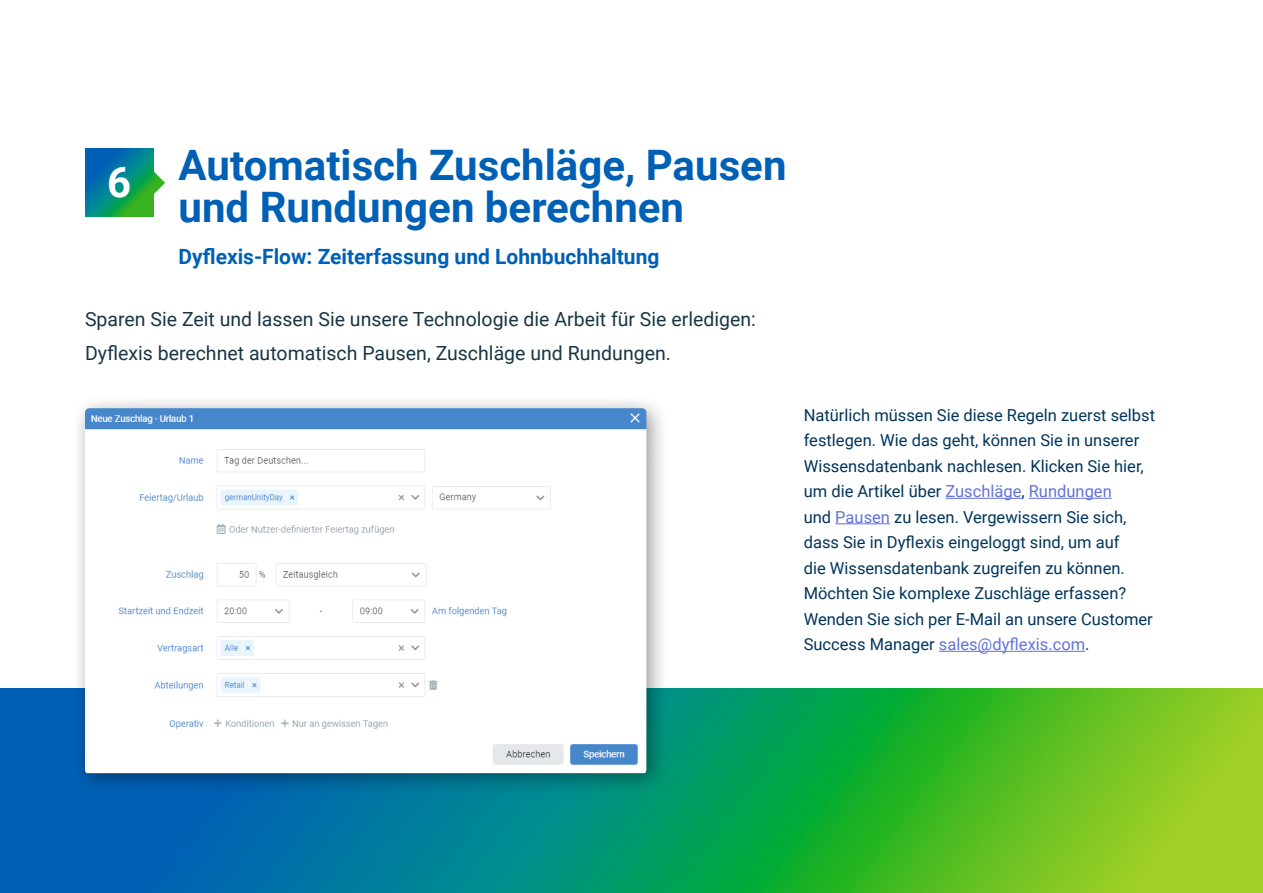
<style>
.page{position:relative;width:1263px;height:893px;background:#fff}
.page>*{position:absolute;margin:0;border:0;box-sizing:border-box;transform-origin:0 0}
.t1{font:700 42px/42px "Roboto";color:#0060b5}
.t2{font:700 42px "Roboto";color:#fff}
.t3{font:700 21px "Roboto";color:#0060b5}
.t4{font:19.5px/34.5px "Roboto";color:#193644}
.t5{font:16.5px/25.5px "Roboto";color:#00355c}
.s1{color:#6372db}
</style>
<div class="page">
<svg style="left:0;top:689px;width:1263px;height:204px;background:#2b9f5a"></svg>
<hr style="left:945px;top:498px;width:76px;height:1px;background:#6372db">
<hr style="left:1029px;top:498px;width:83px;height:1px;background:#6372db">
<hr style="left:835px;top:523px;width:55px;height:1px;background:#6372db">
<hr style="left:939px;top:651px;width:146px;height:1px;background:#6372db">
<div style="left:71px;top:393px;width:598px;height:403px;background:#000;opacity:.4"></div>
<img style="left:85px;top:408px;width:561px;height:365px">
<svg style="left:85px;top:149px;width:68px;height:68px;background:#088781"></svg>
<svg style="left:141px;top:171px;width:24px;height:24px"></svg>
<h1 class="t2" style="left:107px;top:153px;width:26px">6</h1>
<h1 class="t1" style="left:179px;top:143px;width:609px">Automatisch Zuschläge, Pausen und Rundungen berechnen</h1>
<p class="t3" style="left:179px;top:242px;width:482px">Dyflexis-Flow: Zeiterfassung und Lohnbuchhaltung</p>
<p class="t4" style="left:85px;top:301px;width:672px">Sparen Sie Zeit und lassen Sie unsere Technologie die Arbeit für Sie erledigen:<br>Dyflexis berechnet automatisch Pausen, Zuschläge und Rundungen.</p>
<p class="t5" style="left:804px;top:401px;width:353px">Natürlich müssen Sie diese Regeln zuerst selbst festlegen. Wie das geht, können Sie in unserer Wissensdatenbank nachlesen. Klicken Sie hier, um die Artikel über <span class="s1">Zuschläge</span>, <span class="s1">Rundungen<br></span>und <span class="s1">Pausen</span> zu lesen. Vergewissern Sie sich, dass Sie in Dyflexis eingeloggt sind, um auf<br>die Wissensdatenbank zugreifen zu können.<br>Möchten Sie komplexe Zuschläge erfassen?<br>Wenden Sie sich per E-Mail an unsere Customer Success Manager <span class="s1">sales@dyflexis.com</span>.</p>
</div>
